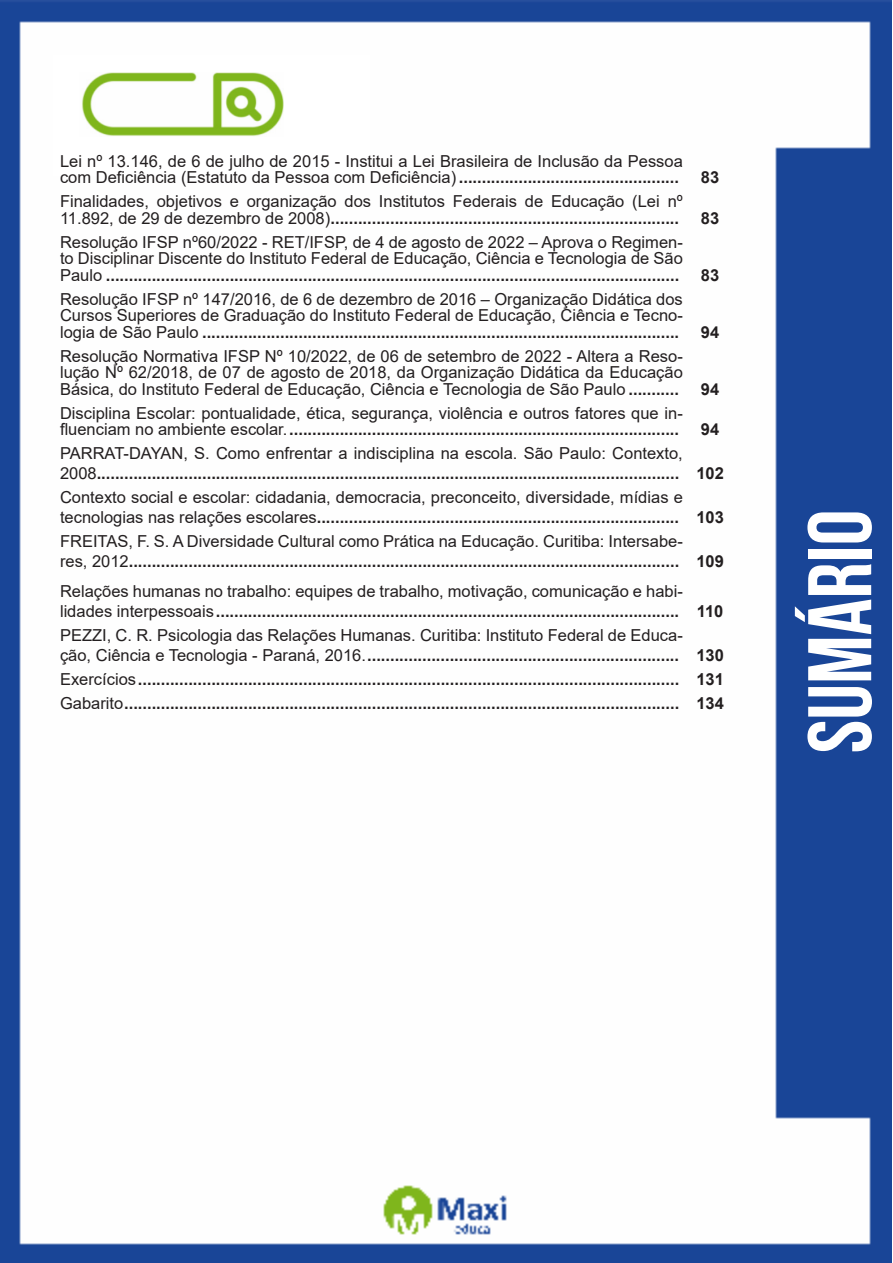
<style>
.page{position:relative;width:893px;height:1263px;background:#fff}
.page>*{position:absolute;margin:0;border:0;box-sizing:border-box;transform-origin:0 0}
.t1{font:700 90px "Bebas Neue";color:#fff}
.ALTERNATIVAS{font:16.5px/16.5px "Arial";color:#231f20}
.ALTERNATIVAS-2{font:700 16.5px/19.8px "Arial";color:#231f20}
.INDICE{font:700 16.5px "Arial";color:#231f20}
.s1{font-weight:700}
.s2{font-weight:400}
</style>
<div class="page">
<img style="left:0;top:0;width:892px;height:1263px">
<div style="left:53px;top:55px;width:317px;height:121px;background:#fff"></div>
<img style="left:82px;top:72px;width:201px;height:64px">
<p class="ALTERNATIVAS" style="left:60px;top:153px;width:624px">Lei nº 13.146, de 6 de julho de 2015 - Institui a Lei Brasileira de Inclusão da Pessoa com Deficiência (Estatuto da Pessoa com Deficiência) <span class="s1">................................................</span></p>
<p class="ALTERNATIVAS" style="left:60px;top:193px;width:624px">Finalidades, objetivos e organização dos Institutos Federais de Educação (Lei nº<br>11.892, de 29 de dezembro de 2008)<span class="s1">............................................................................</span></p>
<p class="ALTERNATIVAS" style="left:60px;top:234px;width:624px;text-align:justify">Resolução IFSP nº60/2022 - RET/IFSP, de 4 de agosto de 2022 – Aprova o Regimen&shy;to Disciplinar Discente do Instituto Federal de Educação, Ciência e Tecnologia de São Paulo <span class="s1">.............................................................................................................................</span></p>
<p class="ALTERNATIVAS" style="left:60px;top:291px;width:624px;text-align:justify">Resolução IFSP nº 147/2016, de 6 de dezembro de 2016 – Organização Didática dos Cursos Superiores de Graduação do Instituto Federal de Educação, Ciência e Tecno&shy;logia de São Paulo <span class="s1">........................................................................................................</span></p>
<p class="ALTERNATIVAS" style="left:60px;top:348px;width:624px;text-align:justify">Resolução Normativa IFSP Nº 10/2022, de 06 de setembro de 2022 - Altera a Reso&shy;lução Nº 62/2018, de 07 de agosto de 2018, da Organização Didática da Educação Básica, do Instituto Federal de Educação, Ciência e Tecnologia de São Paulo <span class="s1">...........</span></p>
<p class="ALTERNATIVAS" style="left:60px;top:405px;width:624px">Disciplina Escolar: pontualidade, ética, segurança, violência e outros fatores que in&shy;fluenciam no ambiente escolar.<span class="s1">.....................................................................................</span></p>
<p class="ALTERNATIVAS-2" style="left:60px;top:444px;width:624px"><span class="s2">PARRAT-DAYAN, S. Como enfrentar a indisciplina na escola. São Paulo: Contexto,<br>2008</span>...............................................................................................................................</p>
<p class="ALTERNATIVAS" style="left:60px;top:487px;width:624px;line-height:19.8px">Contexto social e escolar: cidadania, democracia, preconceito, diversidade, mídias e tecnologias nas relações escolares<span class="s1">...............................................................................</span></p>
<p class="ALTERNATIVAS-2" style="left:60px;top:532px;width:624px"><span class="s2">FREITAS, F. S. A Diversidade Cultural como Prática na Educação. Curitiba: Intersabe&shy;res, 2012</span>........................................................................................................................</p>
<p class="ALTERNATIVAS-2" style="left:60px;top:581px;width:624px"><span class="s2">Relações humanas no trabalho: equipes de trabalho, motivação, comunicação e habi&shy;lidades interpessoais</span>.....................................................................................................</p>
<p class="ALTERNATIVAS" style="left:60px;top:625px;width:624px;line-height:19.8px">PEZZI, C. R. Psicologia das Relações Humanas. Curitiba: Instituto Federal de Educa&shy;ção, Ciência e Tecnologia - Paraná, 2016.<span class="s1">....................................................................</span></p>
<p class="INDICE" style="left:701px;top:166px;width:20px">83</p>
<p class="INDICE" style="left:701px;top:206px;width:20px">83</p>
<p class="INDICE" style="left:701px;top:263px;width:20px">83</p>
<p class="INDICE" style="left:701px;top:320px;width:20px">94</p>
<p class="INDICE" style="left:701px;top:377px;width:20px">94</p>
<p class="INDICE" style="left:701px;top:418px;width:20px">94</p>
<p class="INDICE" style="left:696px;top:462px;width:29px">102</p>
<p class="INDICE" style="left:696px;top:506px;width:29px">103</p>
<p class="INDICE" style="left:696px;top:549px;width:29px">109</p>
<p class="INDICE" style="left:697px;top:599px;width:28px">110</p>
<p class="INDICE" style="left:696px;top:643px;width:29px">130</p>
<p class="ALTERNATIVAS-2" style="left:60px;top:669px;width:621px"><span class="s2">Exercícios</span>......................................................................................................................</p>
<p class="INDICE" style="left:696px;top:667px;width:29px">131</p>
<p class="ALTERNATIVAS-2" style="left:60px;top:693px;width:621px"><span class="s2">Gabarito</span>.........................................................................................................................</p>
<p class="INDICE" style="left:696px;top:691px;width:29px">134</p>
<h1 class="t1" style="left:791px;top:753px;width:245px;rotate:-90deg">sumário</h1>
</div>
